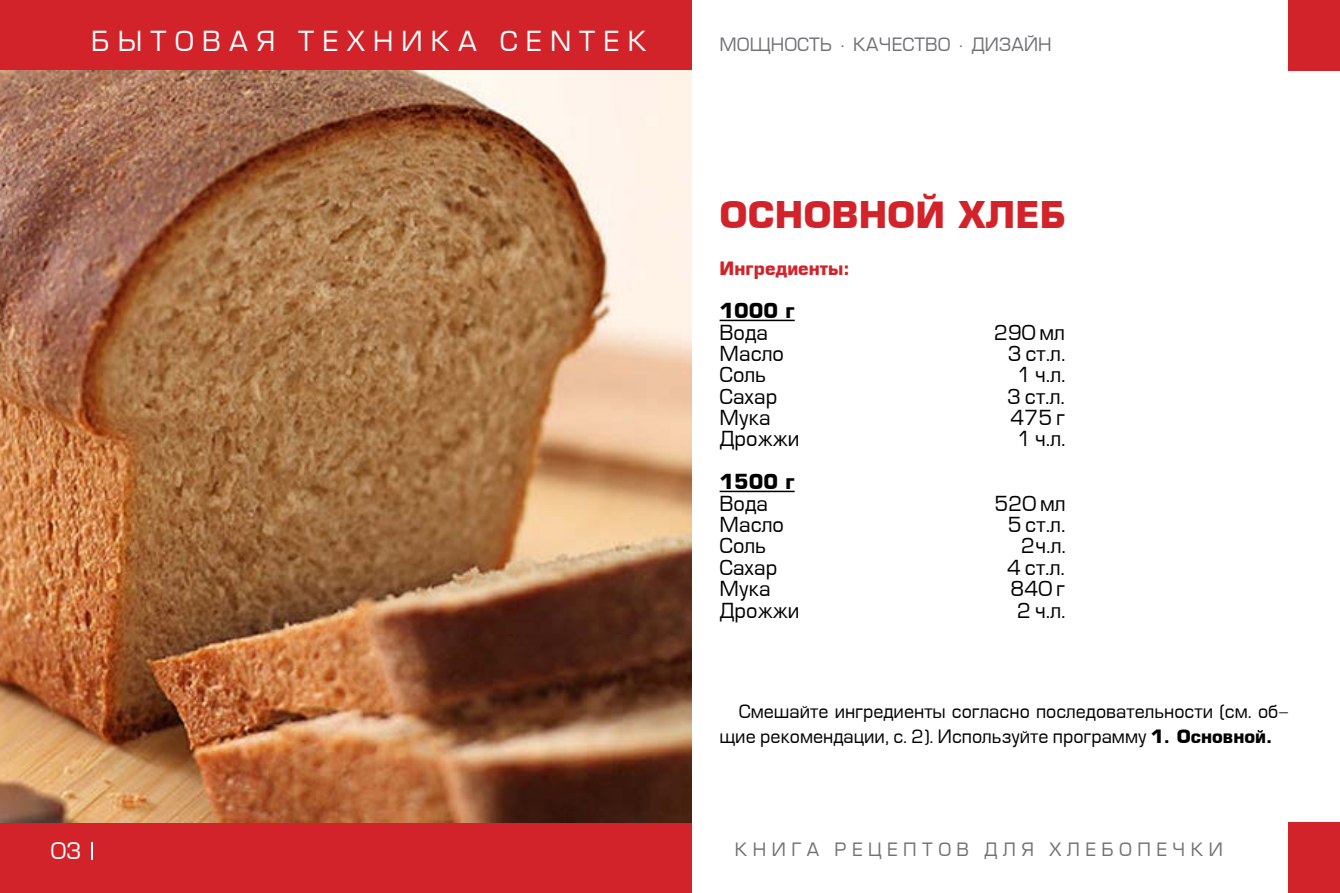
<style>
.page{position:relative;width:1340px;height:893px;background:#fff}
.page>*{position:absolute;margin:0;border:0;box-sizing:border-box;transform-origin:0 0}
.t1{font:700 36px "Europe";color:#d3232a}
.t2{font:27px "Europe";letter-spacing:.3em;color:#fff}
.t3{font:22.5px "Europe";color:#fff}
.t4{font:20.25px "Europe";color:#000}
.t5{font:700 20.25px "Europe";color:#000}
.t6{font:18px/24.8px "Europe";color:#000}
.t7{font:18px "Europe";letter-spacing:.3em;color:#727074}
.t8{font:18px "Europe";color:#727074}
.t9{font:700 18px "Europe";color:#d3232a}
.s1{font-weight:700}
</style>
<div class="page">
<div style="left:0;top:0;width:691px;height:70px;background:#d3232a"></div>
<div style="left:1288px;top:0;width:51px;height:70px;background:#d3232a"></div>
<div style="left:1288px;top:823px;width:51px;height:70px;background:#d3232a"></div>
<div style="left:0;top:823px;width:691px;height:70px;background:#d3232a"></div>
<hr style="left:719px;top:320px;width:75px;height:1px;background:#000">
<hr style="left:719px;top:491px;width:75px;height:1px;background:#000">
<svg style="left:91px;top:842px;width:2px;height:17px"></svg>
<img style="left:0;top:70px;width:691px;height:753px">
<h2 class="t2" style="left:91px;top:27px;width:557px">БЫТОВАЯ ТЕХНИКА CENTEK</h2>
<p class="t3" style="left:51px;top:839px;width:32px">03</p>
<p class="t8" style="left:719px;top:35px;width:334px">МОЩНОСТЬ · КАЧЕСТВО · ДИЗАЙН</p>
<h1 class="t1" style="left:719px;top:193px;width:348px">ОСНОВНОЙ ХЛЕБ</h1>
<p class="t9" style="left:719px;top:258px;width:132px">Ингредиенты:</p>
<p class="t5" style="left:719px;top:298px;width:77px">1000 г</p>
<p class="t4" style="left:719px;top:322px;width:50px">Вода</p>
<p class="t4" style="left:994px;top:322px;width:73px">290 мл</p>
<p class="t4" style="left:719px;top:343px;width:66px">Масло</p>
<p class="t4" style="left:1007px;top:343px;width:59px">3 ст.л.</p>
<p class="t4" style="left:719px;top:364px;width:48px">Соль</p>
<p class="t4" style="left:1017px;top:364px;width:50px">1 ч.л.</p>
<p class="t4" style="left:719px;top:386px;width:59px">Сахар</p>
<p class="t4" style="left:1007px;top:386px;width:59px">3 ст.л.</p>
<p class="t4" style="left:719px;top:407px;width:53px">Мука</p>
<p class="t4" style="left:1010px;top:407px;width:56px">475 г</p>
<p class="t4" style="left:719px;top:428px;width:82px">Дрожжи</p>
<p class="t4" style="left:1017px;top:428px;width:50px">1 ч.л.</p>
<p class="t5" style="left:719px;top:470px;width:77px">1500 г</p>
<p class="t4" style="left:719px;top:493px;width:50px">Вода</p>
<p class="t4" style="left:994px;top:493px;width:72px">520 мл</p>
<p class="t4" style="left:719px;top:514px;width:66px">Масло</p>
<p class="t4" style="left:1007px;top:514px;width:59px">5 ст.л.</p>
<p class="t4" style="left:719px;top:535px;width:48px">Соль</p>
<p class="t4" style="left:1021px;top:535px;width:46px">2ч.л.</p>
<p class="t4" style="left:719px;top:557px;width:59px">Сахар</p>
<p class="t4" style="left:1007px;top:557px;width:59px">4 ст.л.</p>
<p class="t4" style="left:719px;top:578px;width:53px">Мука</p>
<p class="t4" style="left:1010px;top:578px;width:56px">840 г</p>
<p class="t4" style="left:719px;top:600px;width:82px">Дрожжи</p>
<p class="t4" style="left:1017px;top:600px;width:50px">2 ч.л.</p>
<p class="t6" style="left:719px;top:700px;width:571px;text-indent:19px">Смешайте ингредиенты согласно последовательности (см. об&shy;щие рекомендации, с. 2). Используйте программу <span class="s1">1. Основной.</span></p>
<p class="t7" style="left:735px;top:840px;width:489px">КНИГА РЕЦЕПТОВ ДЛЯ ХЛЕБОПЕЧКИ</p>
</div>
